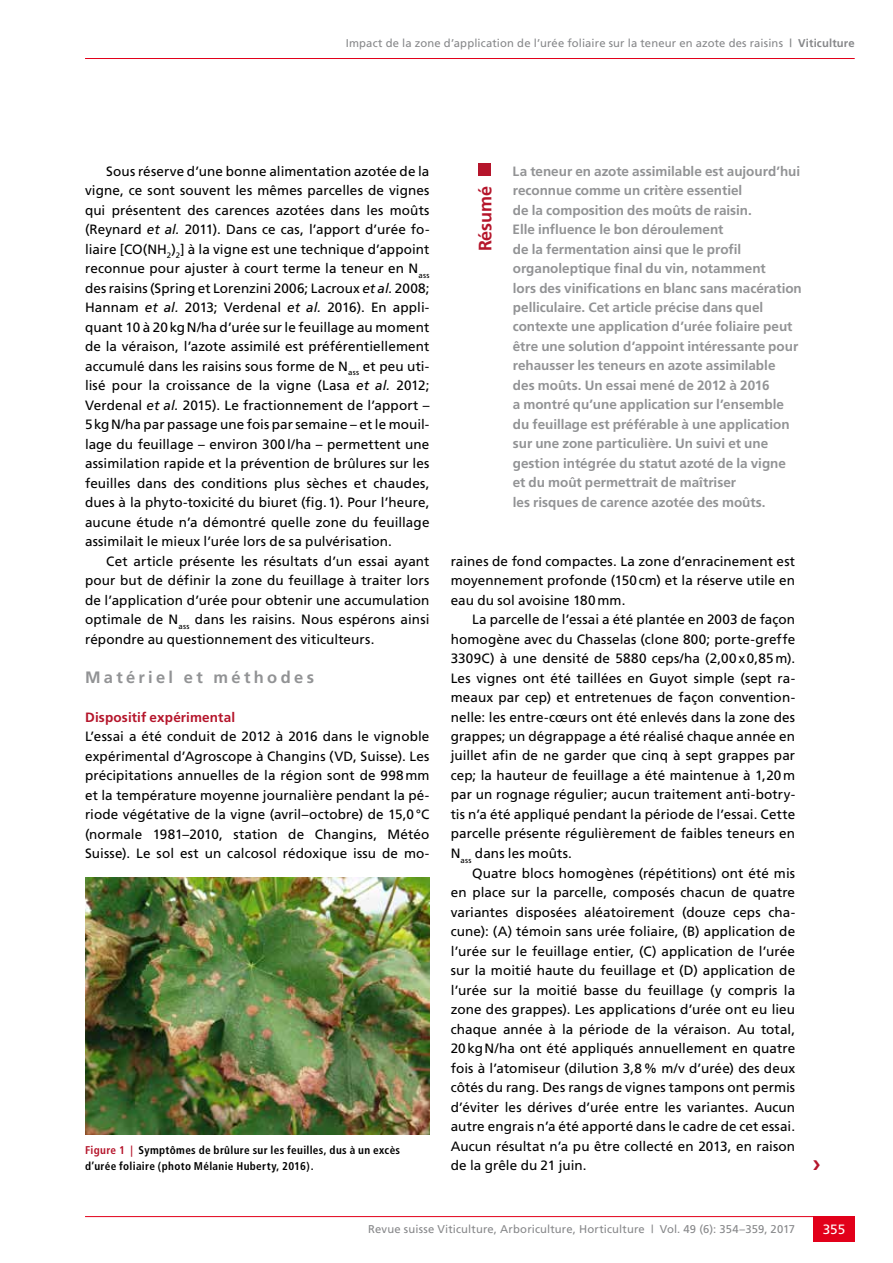
<style>
.page{position:relative;width:893px;height:1263px;background:#fff}
.page>*{position:absolute;margin:0;border:0;box-sizing:border-box;transform-origin:0 0}
.t1{font:700 18px "Frutiger";letter-spacing:-.005em;color:#b5152b}
.t2{font:700 16.5px "Frutiger";letter-spacing:.2em;color:#929395}
.t3{font:13.5px/19.5px "Frutiger";letter-spacing:.01em;color:#000;text-align:justify}
.t4{font:700 13.5px/19.5px "Frutiger";color:#929395}
.t5{font:700 13.5px "Frutiger";letter-spacing:.01em;color:#b5152b}
.t6{font:13.5px "Frutiger";color:#fff}
.t7{font:11.25px "Frutiger";letter-spacing:.015em;color:#87888a}
.t8{font:700 condensed 11.25px/16.5px "Frutiger";letter-spacing:.03em;color:#000}
.s1{font-weight:700}
.s2{font-style:italic}
.s3{color:#b5152b}
</style>
<div class="page">
<hr style="left:85px;top:58px;width:770px;height:1px;background:#e2001a">
<hr style="left:85px;top:1216px;width:770px;height:1px;background:#e2001a">
<div style="left:813px;top:1216px;width:42px;height:26px;background:#e2001a"></div>
<div style="left:478px;top:163px;width:13px;height:13px;background:#b5152b"></div>
<img style="left:85px;top:878px;width:344px;height:256px">
<p class="t7" style="left:346px;top:37px;width:510px">Impact de la zone d’application de l’urée foliaire sur la teneur en azote des raisins <span class="s1">| Viticulture</span></p>
<p class="t3" style="left:85px;top:161px;width:346px;text-indent:21px">Sous réserve d’une bonne alimentation azotée de la vigne, ce sont souvent les mêmes parcelles de vignes qui présentent des carences azotées dans les moûts (Reynard <span class="s2">et al.</span> 2011). Dans ce cas, l’apport d’urée fo&shy;liaire [CO(NH<sub>2</sub>)<sub>2</sub>] à la vigne est une technique d’appoint reconnue pour ajuster à court terme la teneur en N<sub>ass </sub>des raisins (Spring et Lorenzini 2006; Lacroux <span class="s2">et al.</span> 2008; Hannam <span class="s2">et al.</span> 2013; Verdenal <span class="s2">et al.</span> 2016). En appli&shy;quant 10 à 20kgN/ha d’urée sur le feuillage au moment de la véraison, l’azote assimilé est préférentiellement accumulé dans les raisins sous forme de N<sub>ass</sub> et peu uti&shy;lisé pour la croissance de la vigne (Lasa <span class="s2">et al.</span> 2012; Verdenal <span class="s2">et al.</span> 2015). Le fractionnement de l’apport – 5kgN/ha par passage une fois par semaine – et le mouil&shy;lage du feuillage – environ 300l/ha – permettent une assimilation rapide et la prévention de brûlures sur les feuilles dans des conditions plus sèches et chaudes, dues à la phyto-toxicité du biuret (fig.1). Pour l’heure, aucune étude n’a démontré quelle zone du feuillage assimilait le mieux l’urée lors de sa pulvérisation.</p>
<p class="t3" style="left:85px;top:551px;width:346px;text-indent:21px">Cet article présente les résultats d’un essai ayant pour but de définir la zone du feuillage à traiter lors de l’application d’urée pour obtenir une accumulation optimale de N<sub>ass</sub> dans les raisins. Nous espérons ainsi répondre au questionnement des viticulteurs.</p>
<p class="t2" style="left:85px;top:667px;width:231px">Matériel et méthodes</p>
<p class="t5" style="left:85px;top:709px;width:152px">Dispositif expérimental</p>
<p class="t3" style="left:85px;top:726px;width:346px">L’essai a été conduit de 2012 à 2016 dans le vignoble expérimental d’Agroscope à Changins (VD, Suisse). Les précipitations annuelles de la région sont de 998mm et la température moyenne journalière pendant la pé&shy;riode végétative de la vigne (avril–octobre) de 15,0°C (normale 1981–2010, station de Changins, Météo Suisse). Le sol est un calcosol rédoxique issu de mo-</p>
<p class="t8" style="left:85px;top:1141px;width:317px"><span class="s3">Figure 1 |</span> Symptômes de brûlure sur les feuilles, dus à un excès d’urée foliaire (photo Mélanie Huberty, 2016).</p>
<h1 class="t1" style="left:474px;top:251px;width:67px;rotate:-90deg">Résumé</h1>
<p class="t4" style="left:513px;top:161px;width:291px">La teneur en azote assimilable est aujourd’hui reconnue comme un critère essentiel<br>de la composition des moûts de raisin.<br>Elle influence le bon déroulement<br>de la fermentation ainsi que le profil organoleptique final du vin, notamment<br>lors des vinifications en blanc sans macération pelliculaire. Cet article précise dans quel contexte une application d’urée foliaire peut être une solution d’appoint intéressante pour rehausser les teneurs en azote assimilable<br>des moûts. Un essai mené de 2012 à 2016<br>a montré qu’une application sur l’ensemble du feuillage est préférable à une application sur une zone particulière. Un suivi et une gestion intégrée du statut azoté de la vigne et du moût permettrait de maîtriser<br>les risques de carence azotée des moûts.</p>
<p class="t3" style="left:451px;top:551px;width:346px">raines de fond compactes. La zone d’enracinement est moyennement profonde (150cm) et la réserve utile en eau du sol avoisine 180mm.</p>
<p class="t3" style="left:451px;top:609px;width:346px;text-indent:21px">La parcelle de l’essai a été plantée en 2003 de façon homogène avec du Chasselas (clone 800; porte-greffe 3309C) à une densité de 5880 ceps/ha (2,00x0,85m).<br>Les vignes ont été taillées en Guyot simple (sept ra&shy;meaux par cep) et entretenues de façon convention&shy;nelle: les entre-cœurs ont été enlevés dans la zone des grappes; un dégrappage a été réalisé chaque année en juillet afin de ne garder que cinq à sept grappes par cep; la hauteur de feuillage a été maintenue à 1,20m par un rognage régulier; aucun traitement anti-botry&shy;tis n’a été appliqué pendant la période de l’essai. Cette parcelle présente régulièrement de faibles teneurs en N<sub>ass</sub> dans les moûts.</p>
<p class="t3" style="left:451px;top:863px;width:346px;text-indent:21px">Quatre blocs homogènes (répétitions) ont été mis en place sur la parcelle, composés chacun de quatre variantes disposées aléatoirement (douze ceps cha&shy;cune): (A) témoin sans urée foliaire, (B) application de l’urée sur le feuillage entier, (C) application de l’urée sur la moitié haute du feuillage et (D) application de l’urée sur la moitié basse du feuillage (y compris la zone des grappes). Les applications d’urée ont eu lieu chaque année à la période de la véraison. Au total, 20kgN/ha ont été appliqués annuellement en quatre fois à l’atomiseur (dilution 3,8% m/v d’urée) des deux côtés du rang. Des rangs de vignes tampons ont permis d’éviter les dérives d’urée entre les variantes. Aucun autre engrais n’a été apporté dans le cadre de cet essai.<br>Aucun résultat n’a pu être collecté en 2013, en raison de la grêle du 21 juin.</p>
<p class="t7" style="left:368px;top:1223px;width:428px">Revue suisse Viticulture, Arboriculture, Horticulture | Vol. 49 (6): 354–359, 2017</p>
<p class="t6" style="left:823px;top:1221px;width:24px">355</p>
</div>
